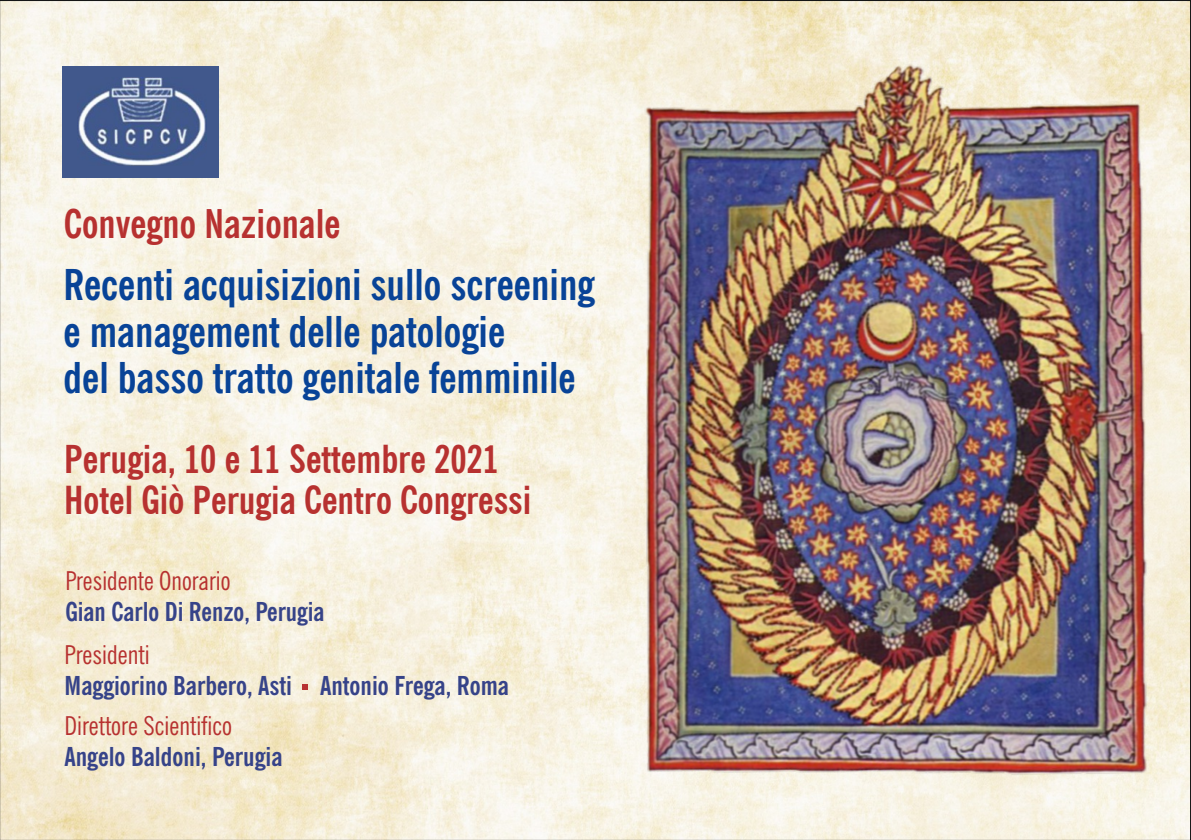
<style>
.page{position:relative;width:1191px;height:840px;background:#fff}
.page>*{position:absolute;margin:0;border:0;box-sizing:border-box;transform-origin:0 0}
.t1{font:700 condensed 42.4px/46.4px "News Gothic BT";color:#084397}
.t2{font:700 condensed 39.6px "News Gothic BT";color:#b73130}
.t3{font:700 condensed 38.4px/41.2px "News Gothic BT";color:#b73130}
.t4{font:700 condensed 26px "News Gothic BT";color:#364389}
.t5{font:condensed 26px "News Gothic BT";color:#b73130}
</style>
<div class="page">
<img style="left:2px;top:2px;width:1187px;height:835px">
<div style="left:62px;top:66px;width:156px;height:111px;background:#41588c"></div>
<img style="left:635px;top:49px;width:524px;height:746px">
<svg style="left:302px;top:683px;width:6px;height:6px"></svg>
<img style="left:78px;top:78px;width:128px;height:87px">
<p class="t2" style="left:64px;top:208px;width:278px">Convegno Nazionale</p>
<p class="t1" style="left:64px;top:266px;width:532px">Recenti acquisizioni sullo screening e management delle patologie<br>del basso tratto genitale femminile</p>
<p class="t3" style="left:64px;top:442px;width:469px">Perugia, 10 e 11 Settembre 2021<br>Hotel Giò Perugia Centro Congressi</p>
<p class="t5" style="left:65px;top:570px;width:167px">Presidente Onorario</p>
<p class="t4" style="left:65px;top:600px;width:261px">Gian Carlo Di Renzo, Perugia</p>
<p class="t5" style="left:65px;top:644px;width:87px">Presidenti</p>
<p class="t4" style="left:65px;top:674px;width:446px">Maggiorino Barbero, Asti Antonio Frega, Roma</p>
<p class="t5" style="left:64px;top:715px;width:169px">Direttore Scientifico</p>
<p class="t4" style="left:64px;top:745px;width:220px">Angelo Baldoni, Perugia</p>
</div>
